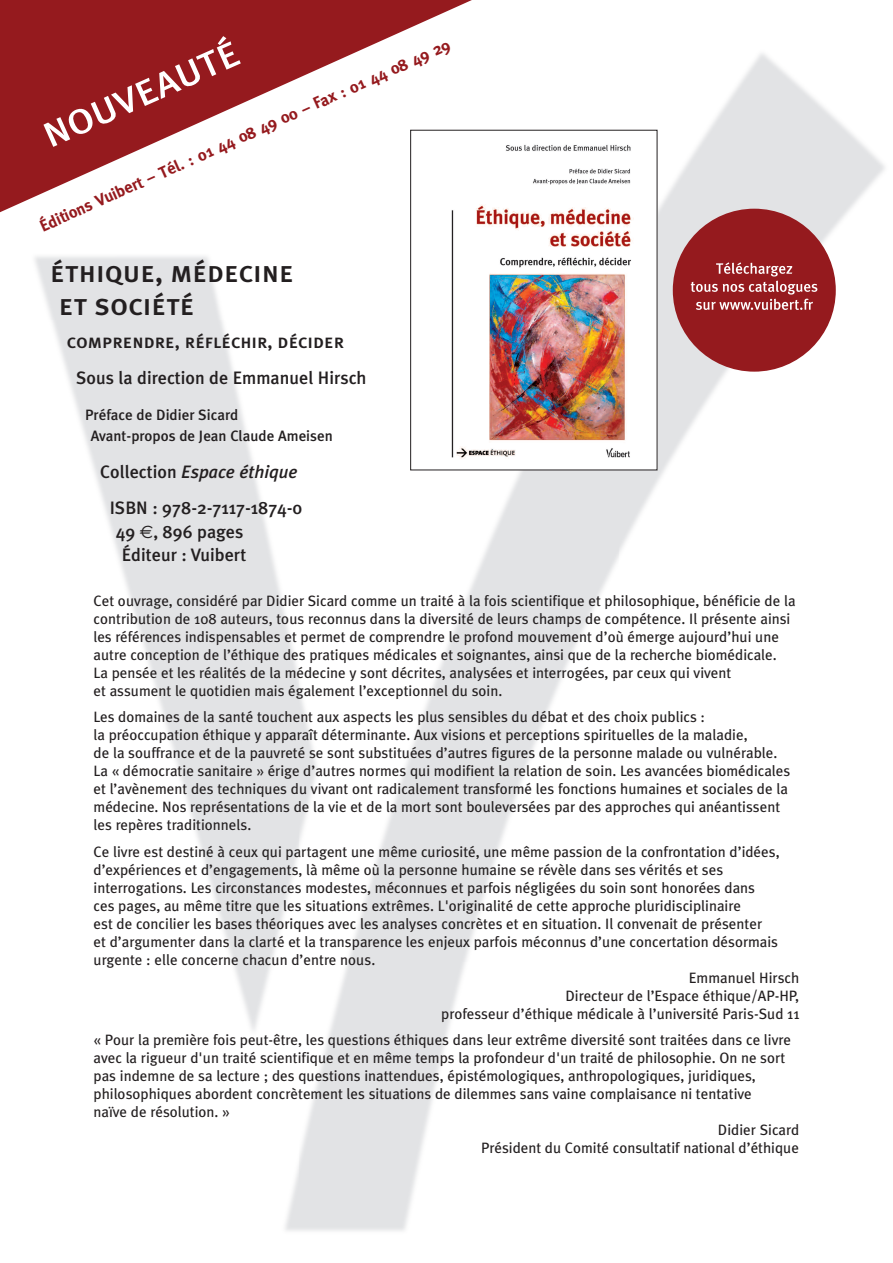
<style>
.page{position:relative;width:893px;height:1263px;background:#fff}
.page>*{position:absolute;margin:0;border:0;box-sizing:border-box;transform-origin:0 0}
.t1{font:30px/33px "Meta Plus Medium Caps";color:#231f20}
.t2{font:19.5px "Meta Plus Medium Caps";color:#231f20}
.t3{font:500 18px/36.3px "Meta Plus";color:#231f20;text-align:center}
.t4{font:700 16.5px "Meta";color:#951a1e}
.t5{font:15px/18px "Meta Plus";color:#231f20}
.t6{font:500 15px/21px "Meta Plus";color:#231f20}
.s1{font-style:italic}
.s2{font-family:"Euro Sans";font-weight:400}
</style>
<div class="page">
<img style="left:35px;top:53px;width:850px;height:1178px">
<svg style="left:0;top:0;width:501px;height:219px"></svg>
<svg style="left:43px;top:36px;width:198px;height:111px"></svg>
<div style="left:673px;top:209px;width:163px;height:163px;background:#951a1e;border-radius:50%"></div>
<svg style="left:691px;top:262px;width:126px;height:48px"></svg>
<img style="left:418px;top:132px;width:237px;height:336px">
<p class="t4" style="left:37px;top:218px;width:149px;rotate:-24deg">Éd tons Vu be t Té</p>
<p class="t4" style="left:194px;top:147px;width:277px;rotate:-24deg">0 44 08 49 00 Fax 0 44 08 49 29</p>
<h1 class="t1" style="left:50px;top:255px;width:245px">éthique, médecine et société</h1>
<h2 class="t2" style="left:67px;top:330px;width:279px">comprendre, réfléchir, décider</h2>
<p class="t3" style="left:76px;top:360px;width:292px">Sous la direction de Emmanuel Hirsch</p>
<p class="t6" style="left:91px;top:405px;width:244px;text-indent:-5px">Préface de Didier Sicard<br>Avant-propos de Jean Claude Ameisen</p>
<p class="t3" style="left:100px;top:453px;width:204px">Collection <span class="s1">Espace éthique<br></span>ISBN : 978-2-7117-1874-0</p>
<p class="t3" style="left:116px;top:520px;width:132px;line-height:23.5px">49 <span class="s2">€</span>, 896 pages<br>Éditeur : Vuibert</p>
<p class="t5" style="left:94px;top:592px;width:703px">Cet ouvrage, considéré par Didier Sicard comme un traité à la fois scientifique et philosophique, bénéficie de la contribution de 108 auteurs, tous reconnus dans la diversité de leurs champs de compétence. Il présente ainsi les références indispensables et permet de comprendre le profond mouvement d’où émerge aujourd’hui une autre conception de l’éthique des pratiques médicales et soignantes, ainsi que de la recherche biomédicale.<br>La pensée et les réalités de la médecine y sont décrites, analysées et interrogées, par ceux qui vivent<br>et assument le quotidien mais également l’exceptionnel du soin.</p>
<p class="t5" style="left:94px;top:708px;width:698px">Les domaines de la santé touchent aux aspects les plus sensibles du débat et des choix publics :<br>la préoccupation éthique y apparaît déterminante. Aux visions et perceptions spirituelles de la maladie,<br>de la souffrance et de la pauvreté se sont substituées d’autres figures de la personne malade ou vulnérable.<br>La « démocratie sanitaire » érige d’autres normes qui modifient la relation de soin. Les avancées biomédicales et l’avènement des techniques du vivant ont radicalement transformé les fonctions humaines et sociales de la médecine. Nos représentations de la vie et de la mort sont bouleversées par des approches qui anéantissent les repères traditionnels.</p>
<p class="t5" style="left:94px;top:843px;width:688px">Ce livre est destiné à ceux qui partagent une même curiosité, une même passion de la confrontation d’idées,</p>
<p class="t5" style="left:94px;top:861px;width:631px">d’expériences et d’engagements, là même où la personne humaine se révèle dans ses vérités et ses</p>
<p class="t5" style="left:94px;top:879px;width:663px">interrogations. Les circonstances modestes, méconnues et parfois négligées du soin sont honorées dans</p>
<p class="t5" style="left:94px;top:897px;width:649px">ces pages, au même titre que les situations extrêmes. L'originalité de cette approche pluridisciplinaire</p>
<p class="t5" style="left:94px;top:915px;width:670px">est de concilier les bases théoriques avec les analyses concrètes et en situation. Il convenait de présenter</p>
<p class="t5" style="left:94px;top:933px;width:686px">et d’argumenter dans la clarté et la transparence les enjeux parfois méconnus d’une concertation désormais</p>
<p class="t5" style="left:94px;top:951px;width:283px">urgente : elle concerne chacun d’entre nous.</p>
<p class="t5" style="left:689px;top:969px;width:112px">Emmanuel Hirsch</p>
<p class="t5" style="left:565px;top:987px;width:235px">Directeur de l’Espace éthique/AP-HP,</p>
<p class="t5" style="left:441px;top:1005px;width:360px">professeur d’éthique médicale à l’université Paris-Sud 11</p>
<p class="t5" style="left:94px;top:1031px;width:699px">« Pour la première fois peut-être, les questions éthiques dans leur extrême diversité sont traitées dans ce livre</p>
<p class="t5" style="left:94px;top:1049px;width:693px">avec la rigueur d'un traité scientifique et en même temps la profondeur d'un traité de philosophie. On ne sort</p>
<p class="t5" style="left:94px;top:1067px;width:664px">pas indemne de sa lecture ; des questions inattendues, épistémologiques, anthropologiques, juridiques,</p>
<p class="t5" style="left:94px;top:1085px;width:660px">philosophiques abordent concrètement les situations de dilemmes sans vaine complaisance ni tentative</p>
<p class="t5" style="left:94px;top:1103px;width:138px">naïve de résolution. »</p>
<p class="t5" style="left:718px;top:1121px;width:83px">Didier Sicard</p>
<p class="t5" style="left:481px;top:1139px;width:319px">Président du Comité consultatif national d’éthique</p>
</div>
